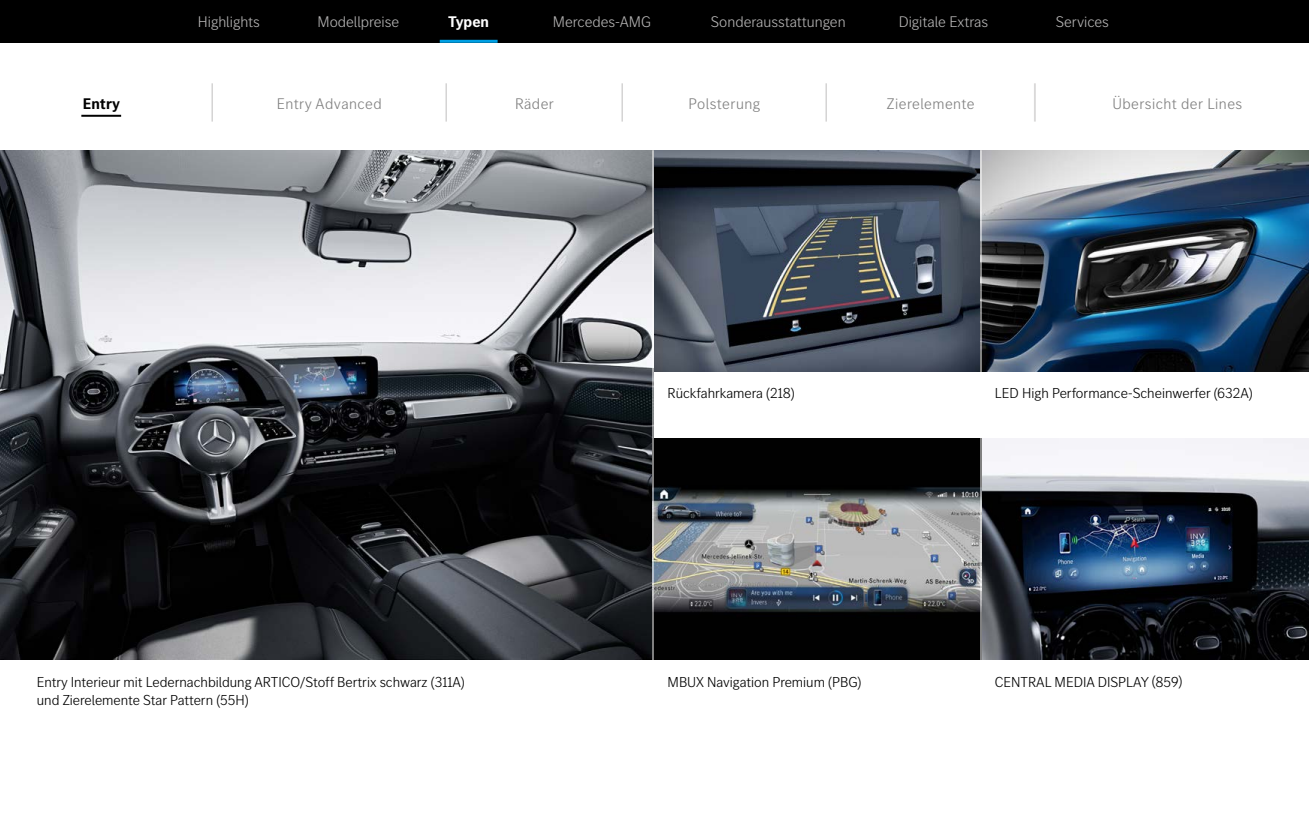
<style>
.page{position:relative;width:1309px;height:820px;background:#fff}
.page>*{position:absolute;margin:0;border:0;box-sizing:border-box;transform-origin:0 0}
.t1{font:300 45.6px "MB Corpo S Title";color:#cdcccc;scale:.53 1}
.t2{font:300 16px "MB Corpo S Title";color:#b3b2b2}
.t3{font:300 16px "MB Corpo S Title";letter-spacing:.03em;color:#808080}
.t4{font:700 16px "MB Corpo S Title";letter-spacing:.01em;color:#000}
.t5{font:700 16px "MB Corpo S Title";color:#fff}
.t6{font:300 15px "MB Corpo S Title";color:#000}
</style>
<div class="page">
<img style="left:654px;top:150px;width:655px;height:221px">
<img style="left:654px;top:439px;width:655px;height:221px">
<img style="left:0;top:150px;width:652px;height:510px">
<hr style="left:980px;top:150px;width:2px;height:510px;background:#fff">
<hr style="left:81px;top:115px;width:40px;height:2px;background:#000">
<div style="left:0;top:0;width:1309px;height:43px;background:#000"></div>
<hr style="left:440px;top:40px;width:58px;height:3px;background:#009fe3">
<p class="t4" style="left:83px;top:93px;width:39px">Entry</p>
<p class="t2" style="left:198px;top:12px;width:64px">Highlights</p>
<p class="t2" style="left:317px;top:12px;width:83px">Modellpreise</p>
<p class="t5" style="left:448px;top:11px;width:42px">Typen</p>
<p class="t2" style="left:553px;top:12px;width:100px">Mercedes-AMG</p>
<p class="t2" style="left:711px;top:12px;width:136px">Sonderausstattungen</p>
<p class="t2" style="left:899px;top:12px;width:91px">Digitale Extras</p>
<p class="t2" style="left:1056px;top:12px;width:55px">Services</p>
<h1 class="t1" style="left:210px;top:73px;width:11px">|</h1>
<p class="t3" style="left:277px;top:94px;width:106px">Entry Advanced</p>
<h1 class="t1" style="left:444px;top:73px;width:11px">|</h1>
<p class="t3" style="left:515px;top:94px;width:41px">Räder</p>
<h1 class="t1" style="left:620px;top:73px;width:11px">|</h1>
<p class="t3" style="left:689px;top:94px;width:73px">Polsterung</p>
<h1 class="t1" style="left:824px;top:73px;width:11px">|</h1>
<p class="t3" style="left:887px;top:94px;width:89px">Zierelemente</p>
<h1 class="t1" style="left:1033px;top:73px;width:11px">|</h1>
<p class="t3" style="left:1112px;top:94px;width:131px">Übersicht der Lines</p>
<p class="t6" style="left:668px;top:384px;width:129px">Rückfahrkamera (218)</p>
<p class="t6" style="left:995px;top:384px;width:259px">LED High Performance-Scheinwerfer (632A)</p>
<p class="t6" style="left:37px;top:672px;width:429px">Entry Interieur mit Ledernachbildung ARTICO/Stoff Bertrix schwarz (311A)</p>
<p class="t6" style="left:995px;top:672px;width:189px">CENTRAL MEDIA DISPLAY (859)</p>
<p class="t6" style="left:37px;top:690px;width:213px">und Zierelemente Star Pattern (55H)</p>
<p class="t6" style="left:668px;top:672px;width:195px">MBUX Navigation Premium (PBG)</p>
</div>
